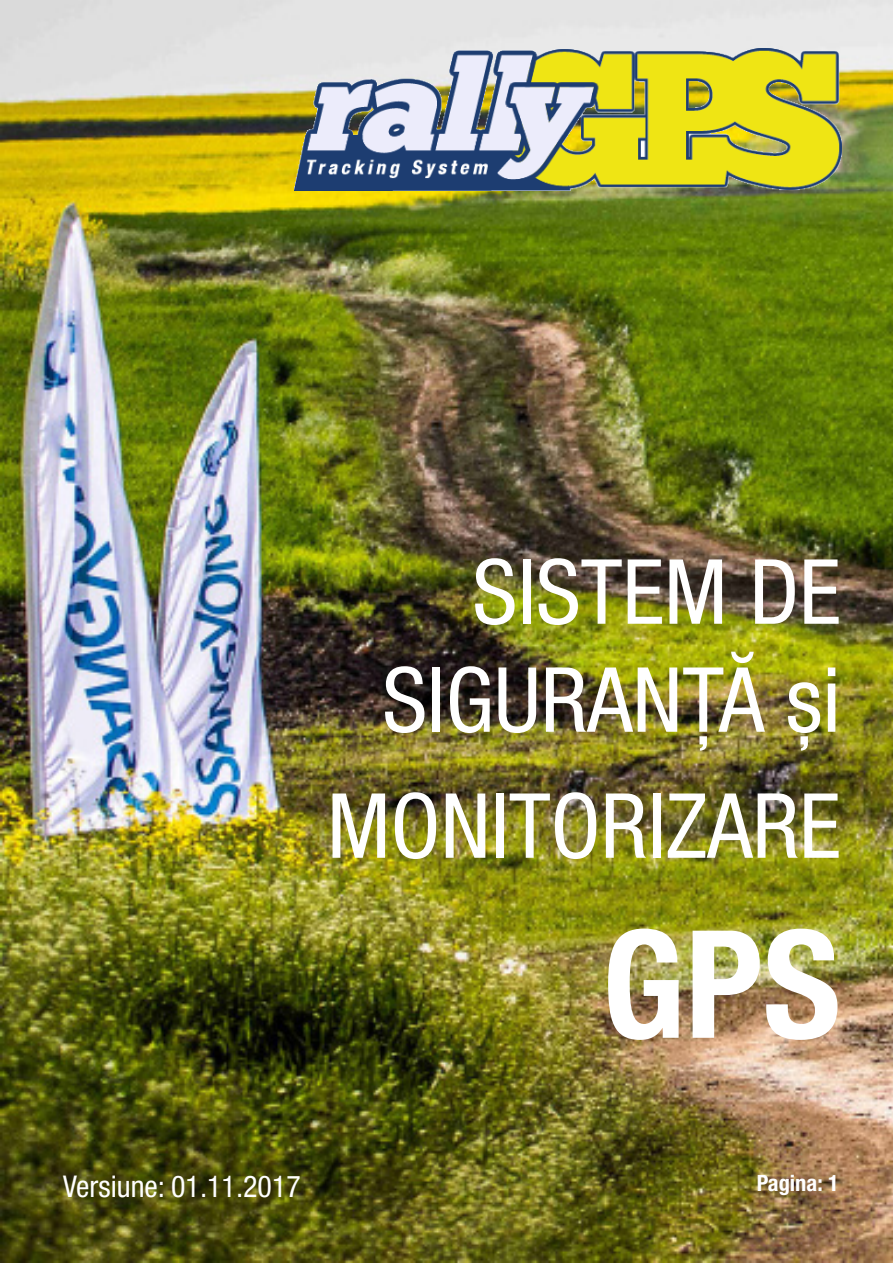
<style>
.page{position:relative;width:893px;height:1263px;background:#fff}
.page>*{position:absolute;margin:0;border:0;box-sizing:border-box;transform-origin:0 0}
.t1{font:700 condensed 150px "Helvetica Neue LT Pro";color:#fff}
.t2{font:condensed 90px/108px "Helvetica Neue LT Pro";color:#fff;text-align:right}
.t3{font:condensed 30px "Helvetica Neue LT Pro";color:#fff}
.t4{font:700 condensed 22.5px "Helvetica Neue LT Pro";color:#fff}
</style>
<div class="page">
<img style="left:0;top:0;width:893px;height:1263px">
<img style="left:295px;top:48px;width:547px;height:143px">
<p class="t2" style="left:382px;top:537px;width:460px">SISTEM DE<br>SIGURANȚĂ și</p>
<p class="t2" style="left:327px;top:771px;width:515px">MONITORIZARE</p>
<p class="t1" style="left:602px;top:894px;width:241px">GPS</p>
<p class="t3" style="left:63px;top:1168px;width:239px">Versiune: 01.11.2017</p>
<p class="t4" style="left:757px;top:1169px;width:84px">Pagina: 1</p>
</div>
